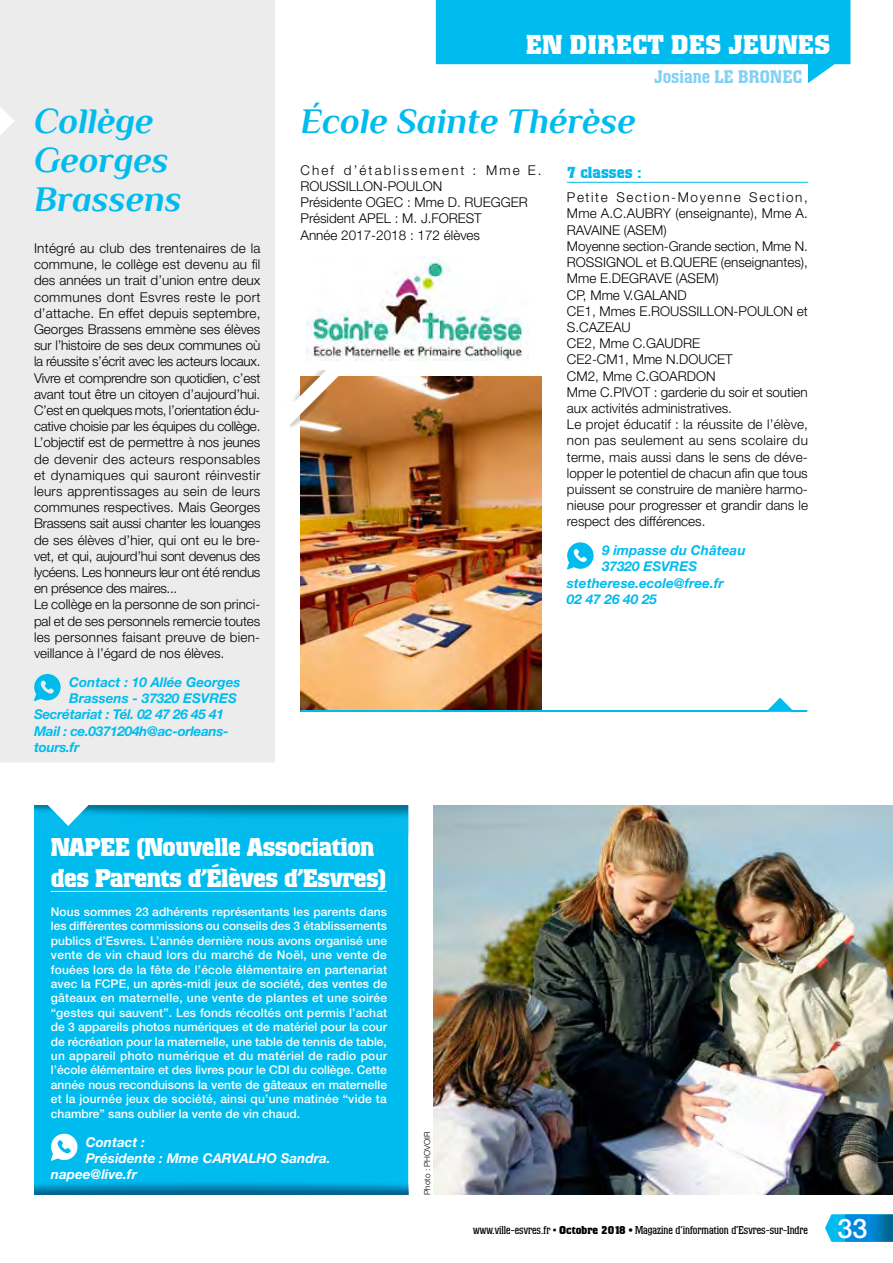
<style>
.page{position:relative;width:893px;height:1263px;background:#fff}
.page>*{position:absolute;margin:0;border:0;box-sizing:border-box;transform-origin:0 0}
.t1{font:italic 700 36px/39px "Philosopher";color:#0be}
.t2{font:700 27px "Colossalis";letter-spacing:.02em;color:#fff}
.t3{font:500 27px "Helvetica Neue LT Std";color:#fff}
.t4{font:700 25.5px/30.6px "Colossalis";letter-spacing:-.02em;color:#fff}
.t5{font:500 18px "Colossalis";color:#82d0f5}
.t6{font:700 15.75px "Colossalis";color:#0be}
.t7{font:300 13.5px/16.2px "Helvetica Neue LT Std";color:#000}
.t8{font:italic 700 13.5px "Helvetica Neue LT Std";color:#0be}
.t9{font:italic 700 13.5px "Helvetica Neue LT Std";letter-spacing:-.02em;color:#0be}
.t10{font:italic 700 13.5px "Helvetica Neue LT Std";color:#fff}
.t11{font:500 12px/14.4px "Helvetica Neue LT Std";color:#fff;text-align:justify}
.t12{font:11.25px "Colossalis";color:#000}
.t13{font:300 8.25px "Helvetica Neue LT Std";color:#000}
.s1{font-weight:700}
</style>
<div class="page">
<img style="left:0;top:0;width:893px;height:1242px">
<h1 class="t1" style="left:34px;top:102px;width:149px">Collège<br>Georges<br>Brassens</h1>
<p class="t7" style="left:34px;top:240px;width:228px">Intégré au club des trentenaires de la commune, le collège est devenu au fil des années un trait d’union entre deux communes dont Esvres reste le port d’attache. En effet depuis septembre, Georges Brassens emmène ses élèves sur l’histoire de ses deux communes où la réussite s’écrit avec les acteurs locaux.<br>Vivre et comprendre son quotidien, c’est avant tout être un citoyen d’aujourd’hui.<br>C’est en quelques mots, l’orientation édu&shy;cative choisie par les équipes du collège.<br>L’objectif est de permettre à nos jeunes de devenir des acteurs responsables et dynamiques qui sauront réinvestir leurs apprentissages au sein de leurs communes respectives. Mais Georges Brassens sait aussi chanter les louanges de ses élèves d’hier, qui ont eu le bre&shy;vet, et qui, aujourd’hui sont devenus des lycéens. Les honneurs leur ont été rendus en présence des maires...<br>Le collège en la personne de son princi&shy;pal et de ses personnels remercie toutes les personnes faisant preuve de bien&shy;veillance à l’égard de nos élèves.</p>
<p class="t8" style="left:69px;top:674px;width:173px">Contact : 10 Allée Georges</p>
<p class="t8" style="left:69px;top:690px;width:169px">Brassens - 37320 ESVRES</p>
<p class="t9" style="left:34px;top:706px;width:191px">Secrétariat : Tél. 02 47 26 45 41</p>
<p class="t9" style="left:34px;top:722px;width:196px">Mail : ce.0371204h@ac-orleans-</p>
<p class="t8" style="left:34px;top:738px;width:47px">tours.fr</p>
<h2 class="t2" style="left:526px;top:29px;width:306px">EN DIRECT DES JEUNES</h2>
<h3 class="t5" style="left:654px;top:67px;width:149px">Josiane LE BRONEC</h3>
<h1 class="t1" style="left:300px;top:102px;width:337px">École Sainte Thérèse</h1>
<p class="t7" style="left:300px;top:162px;width:242px">Chef d’établissement : Mme E.<br>ROUSSILLON-POULON<br>Présidente OGEC : Mme D. RUEGGER<br>Président APEL : M. J.FOREST<br>Année 2017-2018 : 172 élèves</p>
<p class="t6" style="left:567px;top:163px;width:76px">7 classes :</p>
<p class="t7" style="left:567px;top:189px;width:243px">Petite Section-Moyenne Section,<br>Mme A.C.AUBRY (enseignante), Mme A.<br>RAVAINE (ASEM)<br>Moyenne section-Grande section, Mme N.<br>ROSSIGNOL et B.QUERE (enseignantes),<br>Mme E.DEGRAVE (ASEM)<br>CP, Mme V.GALAND<br>CE1, Mmes E.ROUSSILLON-POULON et<br>S.CAZEAU<br>CE2, Mme C.GAUDRE<br>CE2-CM1, Mme N.DOUCET<br>CM2, Mme C.GOARDON<br>Mme C.PIVOT : garderie du soir et soutien aux activités administratives.<br>Le projet éducatif : la réussite de l’élève, non pas seulement au sens scolaire du terme, mais aussi dans le sens de déve&shy;lopper le potentiel de chacun afin que tous puissent se construire de manière harmo&shy;nieuse pour progresser et grandir dans le respect des différences.</p>
<p class="t8" style="left:602px;top:542px;width:145px">9 impasse du Château</p>
<p class="t8" style="left:602px;top:558px;width:97px">37320 ESVRES</p>
<p class="t8" style="left:567px;top:574px;width:158px">stetherese.ecole@free.fr</p>
<p class="t8" style="left:567px;top:591px;width:92px">02 47 26 40 25</p>
<h3 class="t4" style="left:51px;top:832px;width:337px">NAPEE (Nouvelle Association des Parents d’Élèves d’Esvres)</h3>
<p class="t11" style="left:51px;top:904px;width:338px">Nous sommes 23 adhérents représentants les parents dans les différentes commissions ou conseils des 3 établissements publics d’Esvres. L’année dernière nous avons organisé une vente de vin chaud lors du marché de Noël, une vente de fouées lors de la fête de l’école élémentaire en partenariat avec la FCPE, un après-midi jeux de société, des ventes de gâteaux en maternelle, une vente de plantes et une soirée “gestes qui sauvent”. Les fonds récoltés ont permis l’achat de 3 appareils photos numériques et de matériel pour la cour de récréation pour la maternelle, une table de tennis de table, un appareil photo numérique et du matériel de radio pour l’école élémentaire et des livres pour le CDI du collège. Cette année nous reconduisons la vente de gâteaux en maternelle et la journée jeux de société, ainsi qu’une matinée “vide ta chambre” sans oublier la vente de vin chaud.</p>
<p class="t10" style="left:86px;top:1133px;width:61px">Contact :</p>
<p class="t10" style="left:86px;top:1149px;width:246px">Présidente : Mme CARVALHO Sandra.</p>
<p class="t10" style="left:51px;top:1166px;width:88px">napee@live.fr</p>
<p class="t13" style="left:422px;top:1195px;width:65px;rotate:-90deg">Photo : PHOVOIR</p>
<p class="t12" style="left:473px;top:1223px;width:336px">www.ville-esvres.fr • <span class="s1">Octobre 2018 •</span> Magazine d’information d’Esvres-sur-Indre</p>
<h2 class="t3" style="left:837px;top:1212px;width:32px">33</h2>
</div>
